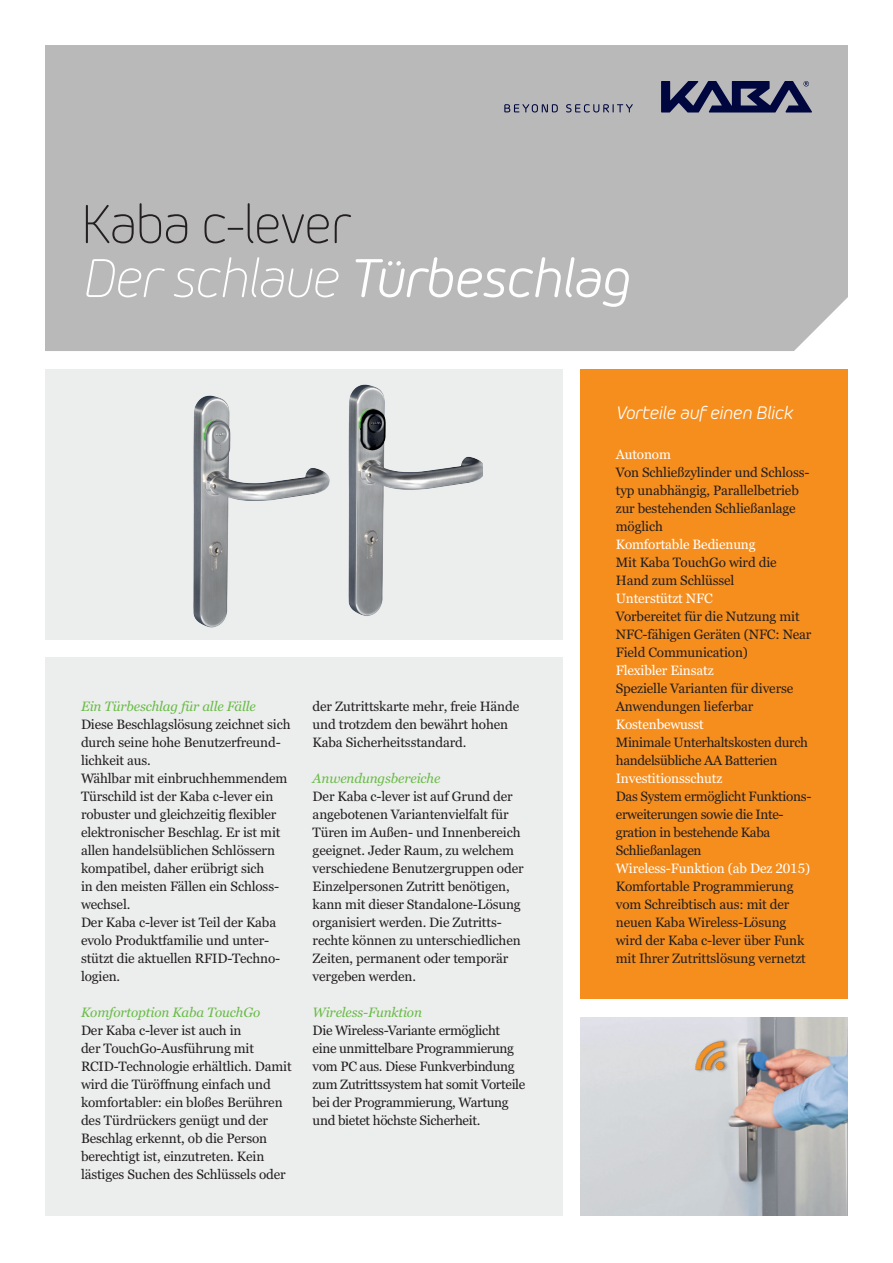
<style>
.page{position:relative;width:893px;height:1263px;background:#fff}
.page>*{position:absolute;margin:0;border:0;box-sizing:border-box;transform-origin:0 0}
.t1{font:300 54px/54px "Morebi Rounded";letter-spacing:-.03em;color:#231f20}
.t2{font:italic 18px "Morebi Rounded";letter-spacing:-.025em;color:#fff}
.t3{font:13.5px/18px "Georgia Pro";letter-spacing:-.01em;color:#231f20}
.t4{font:13.5px "Georgia Pro";letter-spacing:-.01em;color:#fff}
.t5{font:italic 13.5px "Georgia Pro";letter-spacing:-.01em;color:#68bc45}
.s1{font-style:italic;color:#fff}
.s2{font-weight:400;font-style:italic;color:#fff}
</style>
<div class="page">
<div style="left:45px;top:45px;width:803px;height:306px;background:#bab9ba"></div>
<div style="left:45px;top:369px;width:517px;height:270px;background:#eceded"></div>
<img style="left:193px;top:395px;width:120px;height:233px">
<img style="left:580px;top:1017px;width:268px;height:198px">
<img style="left:313px;top:384px;width:169px;height:232px">
<img style="left:683px;top:1032px;width:51px;height:50px">
<div style="left:45px;top:657px;width:517px;height:558px;background:#eceded"></div>
<div style="left:580px;top:369px;width:267px;height:630px;background:#f68e1e"></div>
<svg style="left:661px;top:81px;width:151px;height:31px"></svg>
<svg style="left:504px;top:104px;width:129px;height:8px"></svg>
<h1 class="t1" style="left:81px;top:195px;width:550px">Kaba c-lever<br><span class="s1">Der schlaue</span> <span class="s2">Türbeschlag</span></h1>
<p class="t5" style="left:81px;top:699px;width:176px">Ein Türbeschlag für alle Fälle</p>
<p class="t3" style="left:81px;top:716px;width:211px">Diese Beschlagslösung zeichnet sich durch seine hohe Benutzerfreund&shy;lichkeit aus.<br>Wählbar mit einbruchhemmendem<br>Türschild ist der Kaba c-lever ein robuster und gleichzeitig flexibler elektronischer Beschlag. Er ist mit allen handelsüblichen Schlössern kompatibel, daher erübrigt sich<br>in den meisten Fällen ein Schloss&shy;wechsel.<br>Der Kaba c-lever ist Teil der Kaba evolo Produktfamilie und unter&shy;stützt die aktuellen RFID-Techno&shy;logien.</p>
<p class="t5" style="left:81px;top:1005px;width:181px">Komfortoption Kaba TouchGo</p>
<p class="t3" style="left:81px;top:1022px;width:212px">Der Kaba c-lever ist auch in<br>der TouchGo-Ausführung mit<br>RCID-Technologie erhältlich. Damit wird die Türöffnung einfach und komfortabler: ein bloßes Berühren des Türdrückers genügt und der<br>Beschlag erkennt, ob die Person berechtigt ist, einzutreten. Kein lästiges Suchen des Schlüssels oder</p>
<p class="t3" style="left:313px;top:698px;width:208px">der Zutrittskarte mehr, freie Hände und trotzdem den bewährt hohen<br>Kaba Sicherheitsstandard.</p>
<p class="t5" style="left:313px;top:771px;width:129px">Anwendungsbereiche</p>
<p class="t3" style="left:313px;top:788px;width:212px">Der Kaba c-lever ist auf Grund der angebotenen Variantenvielfalt für Türen im Außen- und Innenbereich geeignet. Jeder Raum, zu welchem verschiedene Benutzergruppen oder Einzelpersonen Zutritt benötigen, kann mit dieser Standalone-Lösung organisiert werden. Die Zutritts&shy;rechte können zu unterschiedlichen Zeiten, permanent oder temporär vergeben werden.</p>
<p class="t5" style="left:313px;top:1005px;width:111px">Wireless-Funktion</p>
<p class="t3" style="left:313px;top:1022px;width:214px">Die Wireless-Variante ermöglicht eine unmittelbare Programmierung vom PC aus. Diese Funkverbindung zum Zutrittssystem hat somit Vorteile bei der Programmierung, Wartung und bietet höchste Sicherheit.</p>
<h2 class="t2" style="left:616px;top:400px;width:178px">Vorteile auf einen Blick</h2>
<p class="t4" style="left:616px;top:447px;width:57px">Autonom</p>
<p class="t3" style="left:616px;top:464px;width:195px">Von Schließzylinder und Schloss&shy;typ unabhängig, Parallelbetrieb zur bestehenden Schließanlage möglich</p>
<p class="t4" style="left:616px;top:537px;width:141px">Komfortable Bedienung</p>
<p class="t3" style="left:616px;top:554px;width:162px">Mit Kaba TouchGo wird die<br>Hand zum Schlüssel</p>
<p class="t4" style="left:616px;top:591px;width:98px">Unterstützt NFC</p>
<p class="t3" style="left:616px;top:608px;width:197px">Vorbereitet für die Nutzung mit<br>NFC-fähigen Geräten (NFC: Near<br>Field Communication)</p>
<p class="t4" style="left:616px;top:663px;width:99px">Flexibler Einsatz</p>
<p class="t3" style="left:616px;top:680px;width:179px">Spezielle Varianten für diverse<br>Anwendungen lieferbar</p>
<p class="t4" style="left:616px;top:717px;width:90px">Kostenbewusst</p>
<p class="t3" style="left:616px;top:734px;width:194px">Minimale Unterhaltskosten durch handelsübliche AA Batterien</p>
<p class="t4" style="left:616px;top:771px;width:108px">Investitionsschutz</p>
<p class="t3" style="left:616px;top:788px;width:197px">Das System ermöglicht Funktions&shy;erweiterungen sowie die Inte&shy;gration in bestehende Kaba<br>Schließanlagen</p>
<p class="t4" style="left:616px;top:861px;width:196px">Wireless-Funktion (ab Dez 2015)</p>
<p class="t3" style="left:616px;top:878px;width:191px">Komfortable Programmierung vom Schreibtisch aus: mit der neuen Kaba Wireless-Lösung wird der Kaba c-lever über Funk mit Ihrer Zutrittslösung vernetzt</p>
</div>
